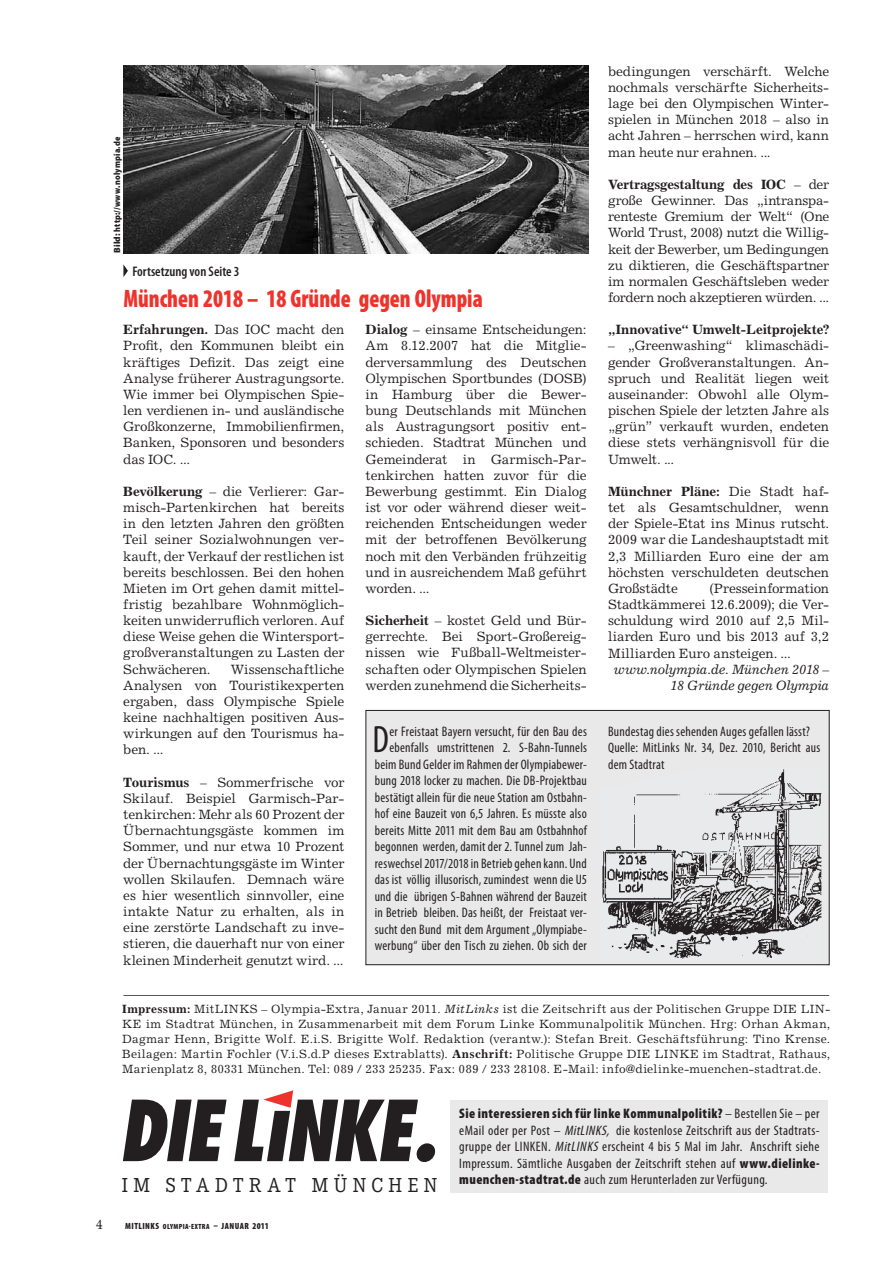
<style>
.page{position:relative;width:893px;height:1263px;background:#fff}
.page>*{position:absolute;margin:0;border:0;box-sizing:border-box;transform-origin:0 0}
.t1{font:condensed 38.25px "Myriad Pro";color:#231f20}
.t2{font:900 condensed 25.35px "Myriad Pro";color:#ed342c;scale:.89 1}
.t3{font:21px "Corporate E";letter-spacing:.27em;color:#231f20}
.t4{font:600 condensed 13.95px "Myriad Pro";color:#231f20}
.t5{font:condensed 13.8px/16.5px "Myriad Pro";letter-spacing:.015em;color:#231f20;text-align:justify}
.t6{font:13.5px/16.2px "Excelsior LT Std";letter-spacing:-.005em;color:#231f20;text-align:justify}
.t7{font:italic 13.5px/16.2px "Excelsior LT Std";letter-spacing:-.02em;color:#231f20;text-align:right}
.t8{font:700 13.5px "Excelsior LT Std";letter-spacing:-.02em;color:#231f20}
.t9{font:13.2px "Excelsior LT Std";color:#231f20}
.t10{font:12px/15px "Excelsior LT Std";letter-spacing:.01em;color:#231f20;text-align:justify}
.t11{font:900 9px "Myriad Pro";letter-spacing:.03em;color:#231f20}
.t12{font:900 condensed 9px "Myriad Pro";letter-spacing:.04em;color:#231f20}
.t13{font:900 condensed 7.5px "Myriad Pro";letter-spacing:.05em;color:#231f20}
.s1{font-weight:700}
.s2{font-style:italic}
.s3{font-size:9px}
.s4{font-weight:900}
</style>
<div class="page">
<img style="left:123px;top:65px;width:466px;height:188px">
<svg style="left:123px;top:1090px;width:313px;height:72px"></svg>
<svg style="left:123px;top:264px;width:5px;height:13px"></svg>
<div style="left:451px;top:1100px;width:377px;height:93px;background:#e9e9ea"></div>
<div style="left:366px;top:710px;width:463px;height:255px;background:#e9e9ea"></div>
<div style="left:365px;top:710px;width:465px;height:255px;border:1px solid #231f20"></div>
<img style="left:602px;top:769px;width:219px;height:190px">
<hr style="left:123px;top:995px;width:706px;height:1px;background:#565659">
<p class="t6" style="left:608px;top:63px;width:223px">bedingungen verschärft. Welche nochmals verschärfte Sicherheits&shy;lage bei den Olympischen Winter&shy;spielen in München 2018 – also in acht Jahren – herrschen wird, kann man heute nur erahnen. ...</p>
<p class="t6" style="left:608px;top:176px;width:223px"><span class="s1">Vertragsgestaltung des IOC</span> – der große Gewinner. Das „intranspa&shy;renteste Gremium der Welt“ (One World Trust, 2008) nutzt die Willig&shy;keit der Bewerber, um Bedingungen zu diktieren, die Geschäftspartner im normalen Geschäftsleben weder fordern noch akzeptieren würden. ...</p>
<p class="t8" style="left:608px;top:322px;width:223px">„Innovative“ Umwelt-Leitprojekte?</p>
<p class="t6" style="left:608px;top:338px;width:223px">– „Greenwashing“ klimaschädi&shy;gender Großveranstaltungen. An&shy;spruch und Realität liegen weit auseinander: Obwohl alle Olym&shy;pischen Spiele der letzten Jahre als „grün” verkauft wurden, endeten diese stets verhängnisvoll für die Umwelt. ...</p>
<p class="t6" style="left:608px;top:483px;width:223px"><span class="s1">Münchner Pläne:</span> Die Stadt haf&shy;tet als Gesamtschuldner, wenn der Spiele-Etat ins Minus rutscht.<br>2009 war die Landeshauptstadt mit 2,3 Milliarden Euro eine der am höchsten verschuldeten deutschen Großstädte</p>
<p class="t11" style="left:111px;top:253px;width:117px;rotate:-90deg">Bild: http://www.nolympia.de</p>
<p class="t4" style="left:132px;top:262px;width:109px">Fortsetzung von Seite 3</p>
<h2 class="t2" style="left:123px;top:282px;width:405px">München 2018 – 18 Gründe gegen Olympia</h2>
<p class="t6" style="left:123px;top:322px;width:223px"><span class="s1">Erfahrungen.</span> Das IOC macht den Profit, den Kommunen bleibt ein kräftiges Defizit. Das zeigt eine Analyse früherer Austragungsorte.<br>Wie immer bei Olympischen Spie&shy;len verdienen in- und ausländische Großkonzerne, Immobilienfirmen, Banken, Sponsoren und besonders das IOC. ...</p>
<p class="t6" style="left:123px;top:483px;width:223px"><span class="s1">Bevölkerung</span> – die Verlierer: Gar&shy;misch-Partenkirchen hat bereits in den letzten Jahren den größten Teil seiner Sozialwohnungen ver&shy;kauft, der Verkauf der restlichen ist bereits beschlossen. Bei den hohen Mieten im Ort gehen damit mittel&shy;fristig bezahlbare Wohnmöglich&shy;keiten unwiderruflich verloren. Auf diese Weise gehen die Wintersport&shy;großveranstaltungen zu Lasten der Schwächeren.</p>
<p class="t6" style="left:366px;top:322px;width:223px"><span class="s1">Dialog</span> – einsame Entscheidungen:<br>Am 8.12.2007 hat die Mitglie&shy;derversammlung des Deutschen Olympischen Sportbundes (DOSB) in Hamburg über die Bewer&shy;bung Deutschlands mit München als Austragungsort positiv ent&shy;schieden. Stadtrat München und Gemeinderat in Garmisch-Par&shy;tenkirchen hatten zuvor für die Bewerbung gestimmt. Ein Dialog ist vor oder während dieser weit&shy;reichenden Entscheidungen weder mit der betroffenen Bevölkerung noch mit den Verbänden frühzeitig und in ausreichendem Maß geführt worden. ...</p>
<p class="t6" style="left:366px;top:612px;width:223px"><span class="s1">Sicherheit</span> – kostet Geld und Bür&shy;gerrechte. Bei Sport-Großereig&shy;nissen wie Fußball-Weltmeister&shy;schaften oder Olympischen Spielen werden zunehmend die Sicherheits-</p>
<p class="t6" style="left:608px;top:580px;width:223px;text-indent:101px">(Presseinformation Stadtkämmerei 12.6.2009); die Ver&shy;schuldung wird 2010 auf 2,5 Mil&shy;liarden Euro und bis 2013 auf 3,2<br>Milliarden Euro ansteigen. ...</p>
<p class="t7" style="left:614px;top:661px;width:217px">www.nolympia.de. München 2018 –<br>18 Gründe gegen Olympia</p>
<p class="t6" style="left:123px;top:661px;width:223px;text-indent:108px">Wissenschaftliche Analysen von Touristikexperten ergaben, dass Olympische Spiele keine nachhaltigen positiven Aus&shy;wirkungen auf den Tourismus ha&shy;ben. ...</p>
<p class="t6" style="left:123px;top:774px;width:223px"><span class="s1">Tourismus</span> – Sommerfrische vor Skilauf. Beispiel Garmisch-Par&shy;tenkirchen: Mehr als 60 Prozent der Übernachtungsgäste kommen im Sommer, und nur etwa 10 Prozent der Übernachtungsgäste im Winter wollen Skilaufen. Demnach wäre es hier wesentlich sinnvoller, eine intakte Natur zu erhalten, als in eine zerstörte Landschaft zu inve&shy;stieren, die dauerhaft nur von einer kleinen Minderheit genutzt wird. ...</p>
<p class="t5" style="left:375px;top:723px;width:214px;text-align:right">er Freistaat Bayern versucht, für den Bau des ebenfalls umstrittenen 2. S-Bahn-Tunnels beim Bund Gelder im Rahmen der Olympiabewer&shy;bung 2018 locker zu machen. Die DB-Projektbau bestätigt allein für die neue Station am Ostbahn&shy;hof eine Bauzeit von 6,5 Jahren. Es müsste also bereits Mitte 2011 mit dem Bau am Ostbahnhof begonnen werden, damit der 2. Tunnel zum Jah&shy;reswechsel 2017/2018 in Betrieb gehen kann. Und das ist völlig illusorisch, zumindest wenn die U5 und die übrigen S-Bahnen während der Bauzeit in Betrieb bleiben. Das heißt, der Freistaat ver&shy;sucht den Bund mit dem Argument „Olympiabe&shy;werbung“ über den Tisch zu ziehen. Ob sich der</p>
<p class="t5" style="left:608px;top:723px;width:214px;text-align:left">Bundestag dies sehenden Auges gefallen lässt?<br>Quelle: MitLinks Nr. 34, Dez. 2010, Bericht aus dem Stadtrat</p>
<h1 class="t1" style="left:372px;top:716px;width:18px">D</h1>
<p class="t10" style="left:122px;top:1001px;width:710px"><span class="s1">Impressum:</span> MitLINKS – Olympia-Extra, Januar 2011. <span class="s2">MitLinks</span> ist die Zeitschrift aus der Politischen Gruppe DIE LIN-KE im Stadtrat München, in Zusammenarbeit mit dem Forum Linke Kommunalpolitik München. Hrg: Orhan Akman, Dagmar Henn, Brigitte Wolf. E.i.S. Brigitte Wolf. Redaktion (verantw.): Stefan Breit. Geschäftsführung: Tino Krense.<br>Beilagen: Martin Fochler (V.i.S.d.P dieses Extrablatts). <span class="s1">Anschrift:</span> Politische Gruppe DIE LINKE im Stadtrat, Rathaus, Marienplatz 8, 80331 München. Tel: 089 / 233 25235. Fax: 089 / 233 28108. E-Mail: info@dielinke-muenchen-stadtrat.de.</p>
<h3 class="t3" style="left:122px;top:1173px;width:317px">IM STADTRAT MÜNCHEN</h3>
<p class="t9" style="left:96px;top:1217px;width:9px">4</p>
<p class="t13" style="left:125px;top:1222px;width:75px"><span class="s3">mitlinks</span> Olympia-EXTRA</p>
<p class="t12" style="left:213px;top:1220px;width:57px">– januar 2011</p>
<p class="t5" style="left:459px;top:1105px;width:362px"><span class="s4">Sie interessieren sich für linke Kommunalpolitik?</span> – Bestellen Sie – per eMail oder per Post – <span class="s2">MitLINKS,</span> die kostenlose Zeitschrift aus der Stadtrats&shy;gruppe der LINKEN. <span class="s2">MitLInks</span> erscheint 4 bis 5 Mal im Jahr. Anschrift siehe Impressum. Sämtliche Ausgaben der Zeitschrift stehen auf <span class="s4">www.dielinke&shy;muenchen-stadtrat.de</span> auch zum Herunterladen zur Verfügung.</p>
</div>
